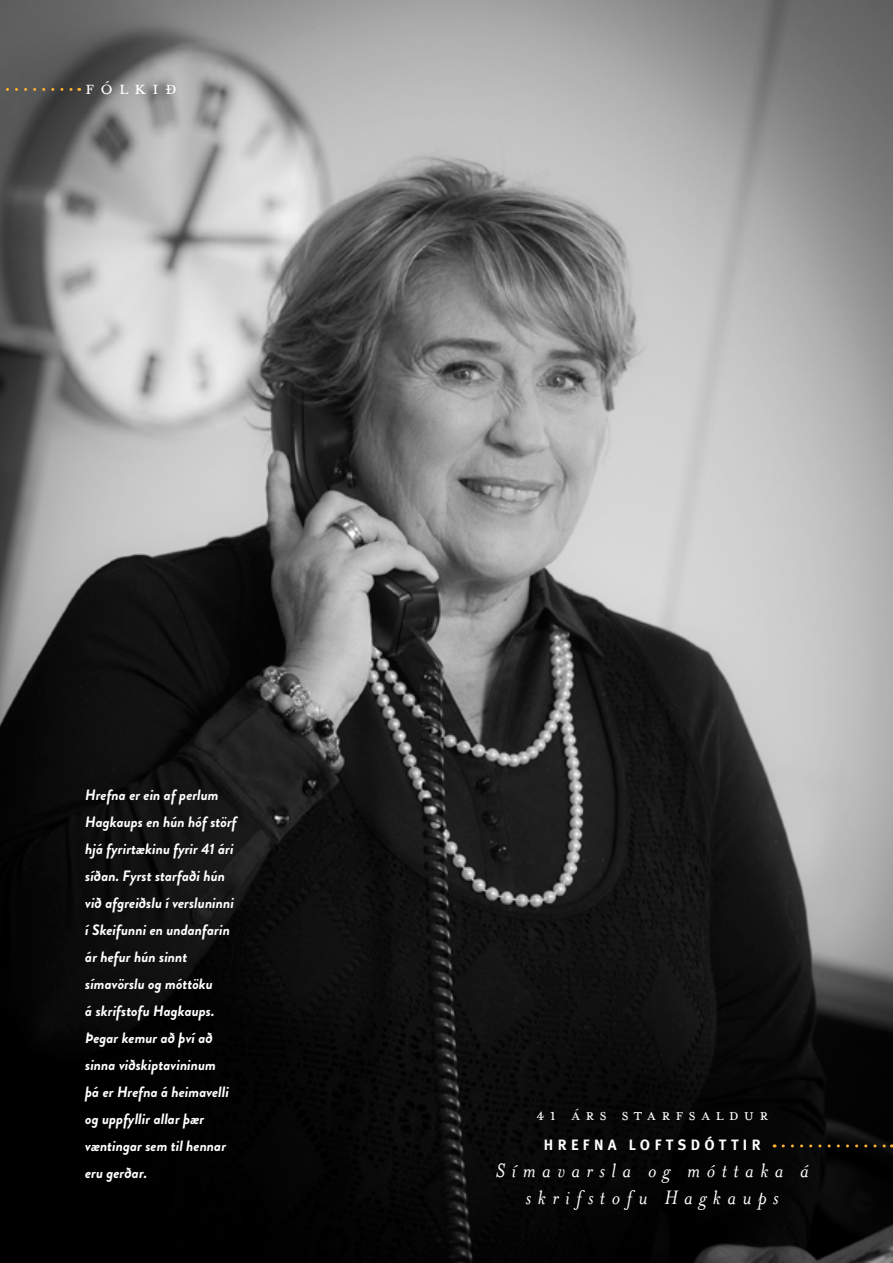
<style>
.page{position:relative;width:893px;height:1263px;background:#fff}
.page>*{position:absolute;margin:0;border:0;box-sizing:border-box;transform-origin:0 0}
.t1{font:italic 22.5px/27px "Mrs Eaves";letter-spacing:.29em;color:#fff;text-align:center}
.t2{font:21px "Mrs Eaves All Small Caps";letter-spacing:.29em;color:#fff}
.t3{font:18px "Mrs Eaves All Small Caps";letter-spacing:.29em;color:#fff}
.t4{font:italic 700 15px/27px "Brandon Grotesque";color:#fff}
.t5{font:700 15px "Meta OT";letter-spacing:.29em;color:#fff}
</style>
<div class="page">
<img style="left:0;top:0;width:893px;height:1263px">
<svg style="left:0;top:88px;width:80px;height:3px"></svg>
<svg style="left:783px;top:1144px;width:109px;height:3px"></svg>
<h2 class="t2" style="left:85px;top:80px;width:93px">Fólkið</h2>
<p class="t4" style="left:85px;top:782px;width:153px">Hrefna er ein af perlum<br>Hagkaups en hún hóf störf hjá fyrirtækinu fyrir 41 ári síðan. Fyrst starfaði hún við afgreiðslu í versluninni í Skeifunni en undanfarin ár hefur hún sinnt símavörslu og móttöku<br>á skrifstofu Hagkaups.<br>Þegar kemur að því að sinna viðskiptavininum<br>þá er Hrefna á heimavelli og uppfyllir allar þær væntingar sem til hennar eru gerðar.</p>
<p class="t3" style="left:536px;top:1108px;width:233px">41 ÁRS STARFSALDUR</p>
<p class="t5" style="left:544px;top:1135px;width:218px">HREFNA LOFTSDÓTTIR</p>
<h1 class="t1" style="left:496px;top:1157px;width:315px">Símavarsla og móttaka á skrifstofu Hagkaups</h1>
</div>
